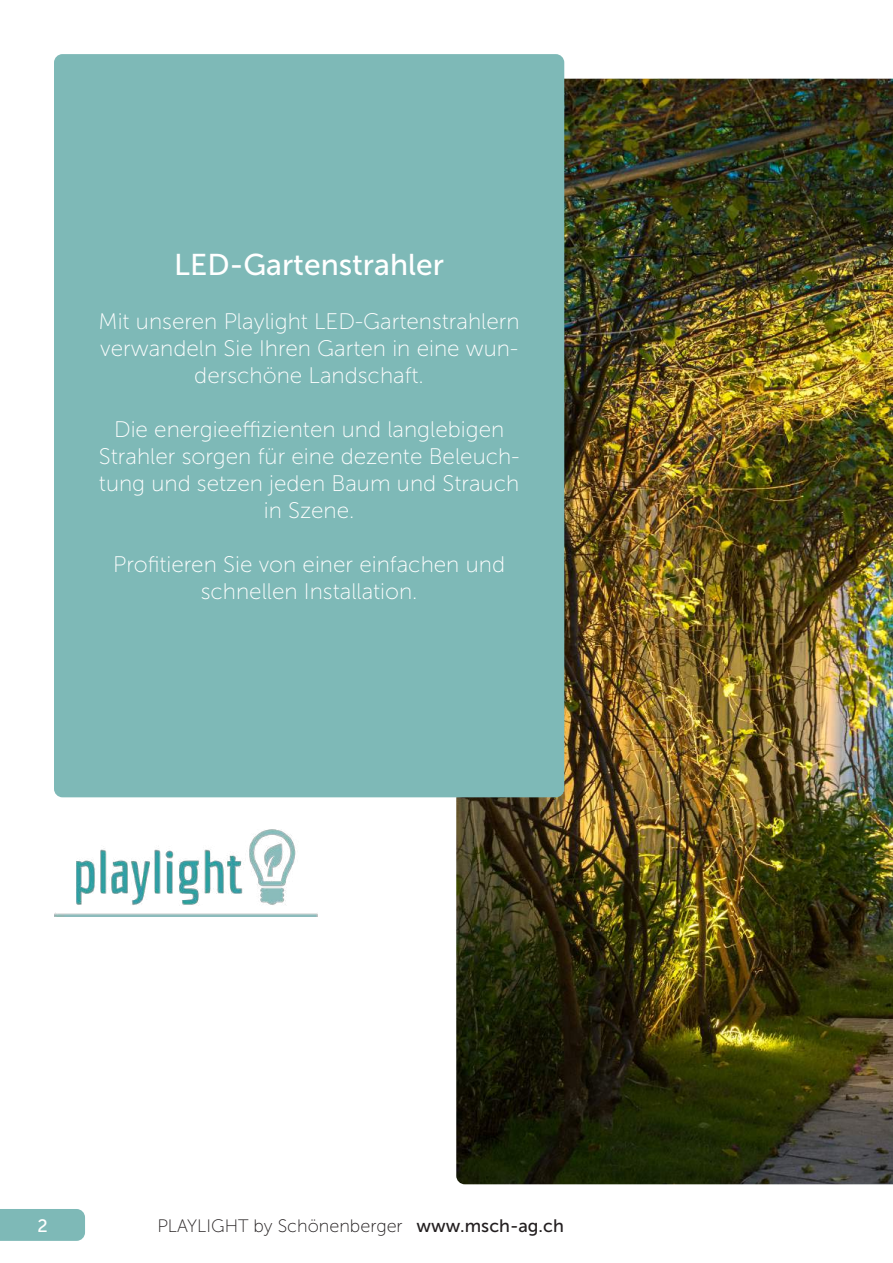
<style>
.page{position:relative;width:893px;height:1263px;background:#fff}
.page>*{position:absolute;margin:0;border:0;box-sizing:border-box;transform-origin:0 0}
.t1{font:30px "Museo Sans 500";color:#fff}
.t2{font:22.5px/27px "Museo Sans 100";color:#fff;text-align:center}
.t3{font:18px "Museo Sans 100";color:#231f20}
.t4{font:18px "Museo Sans 500";color:#fff}
.s1{font-family:"Museo Sans 500"}
</style>
<div class="page">
<div style="left:0;top:1209px;width:85px;height:32px;background:#7eb9b7"></div>
<img style="left:456px;top:79px;width:437px;height:1105px">
<div style="left:54px;top:54px;width:510px;height:743px;background:#7eb9b7;border-radius:9px"></div>
<img style="left:54px;top:829px;width:263px;height:87px">
<h1 class="t1" style="left:174px;top:248px;width:271px">LED-Gartenstrahler</h1>
<p class="t2" style="left:99px;top:308px;width:422px">Mit unseren Playlight LED-Gartenstrahlern verwandeln Sie Ihren Garten in eine wun&shy;derschöne Landschaft.</p>
<p class="t2" style="left:99px;top:416px;width:422px">Die energieeffizienten und langlebigen<br>Strahler sorgen für eine dezente Beleuch&shy;tung und setzen jeden Baum und Strauch in Szene.</p>
<p class="t2" style="left:113px;top:551px;width:393px">Profitieren Sie von einer einfachen und schnellen Installation.</p>
<p class="t4" style="left:37px;top:1215px;width:12px">2</p>
<p class="t3" style="left:157px;top:1216px;width:408px">PLAYLIGHT by Schönenberger <span class="s1">www.msch-ag.ch</span></p>
</div>
